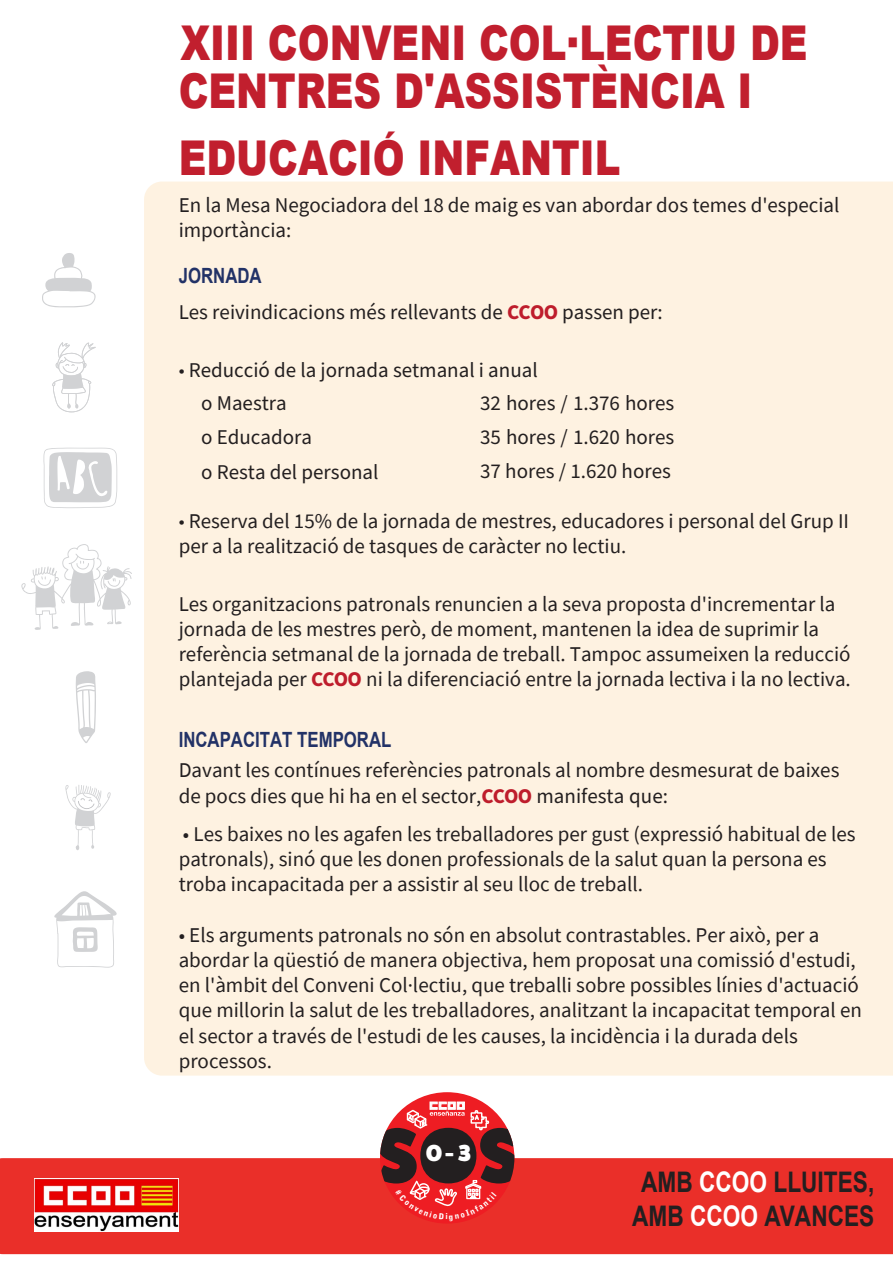
<style>
.page{position:relative;width:893px;height:1263px;background:#fff}
.page>*{position:absolute;margin:0;border:0;box-sizing:border-box;transform-origin:0 0}
.t1{font:800 77.25px "Fat Frank";color:#231f20}
.t2{font:900 48px/48px "Arial";color:#c11f2e;scale:.8 1}
.t3{font:700 28.35px/33.9px "Arial";color:#231f20;text-align:center;scale:.8 1}
.t4{font:800 23.1px "Fat Frank";color:#fff}
.t5{font:21px/25.2px "Source Sans Pro";color:#231f20}
.t6{font:700 21px "Arial";color:#223267;scale:.8 1}
.t7{font:4.65px "Myriad Pro";color:#231f20}
.s1{font-weight:700;color:#be1d2c}
.s2{font-family:"Myriad Pro"}
.s3{color:#fff}
</style>
<div class="page">
<div style="left:0;top:1158px;width:893px;height:96px;background:#ea2f29"></div>
<div style="left:144px;top:182px;width:749px;height:894px;background:#fef2e1"></div>
<div style="left:380px;top:1092px;width:134px;height:131px;background:#ee1d23;border-radius:50%"></div>
<div style="left:435px;top:1140px;width:27px;height:29px;background:#231f20;border-radius:50%"></div>
<svg style="left:405px;top:1101px;width:85px;height:30px"></svg>
<svg style="left:21px;top:544px;width:111px;height:86px"></svg>
<svg style="left:52px;top:342px;width:44px;height:70px"></svg>
<svg style="left:43px;top:448px;width:74px;height:60px"></svg>
<svg style="left:76px;top:671px;width:20px;height:72px"></svg>
<svg style="left:65px;top:785px;width:46px;height:65px"></svg>
<svg style="left:54px;top:891px;width:63px;height:77px"></svg>
<svg style="left:42px;top:253px;width:54px;height:54px"></svg>
<img style="left:35px;top:1178px;width:144px;height:53px">
<svg style="left:395px;top:1180px;width:102px;height:41px"></svg>
<h2 class="t2" style="left:179px;top:18px;width:788px">XIII CONVENI COL·LECTIU DE<br>CENTRES D'ASSISTÈNCIA I</h2>
<h2 class="t2" style="left:179px;top:132px;width:553px">EDUCACIÓ INFANTIL</h2>
<p class="t5" style="left:179px;top:192px;width:662px">En la Mesa Negociadora del 18 de maig es van abordar dos temes d'especial importància:</p>
<p class="t6" style="left:179px;top:261px;width:105px">JORNADA</p>
<p class="t5" style="left:179px;top:299px;width:486px">Les reivindicacions més rellevants de <span class="s1">CCOO</span> passen per:</p>
<p class="t5" style="left:201px;top:353px;width:338px;line-height:34.2px;text-indent:-22px"><span class="s2">•</span> Reducció de la jornada setmanal i anual o Maestra<br>o Educadora<br>o Resta del personal</p>
<p class="t5" style="left:480px;top:387px;width:196px;line-height:34.2px;text-align:justify">32 hores / 1.376 hores 35 hores / 1.620 hores 37 hores / 1.620 hores</p>
<p class="t5" style="left:179px;top:508px;width:672px"><span class="s2">•</span> Reserva del 15% de la jornada de mestres, educadores i personal del Grup II per a la realització de tasques de caràcter no lectiu.</p>
<p class="t5" style="left:179px;top:591px;width:674px">Les organitzacions patronals renuncien a la seva proposta d'incrementar la jornada de les mestres però, de moment, mantenen la idea de suprimir la referència setmanal de la jornada de treball. Tampoc assumeixen la reducció plantejada per <span class="s1">CCOO</span> ni la diferenciació entre la jornada lectiva i la no lectiva.</p>
<p class="t6" style="left:179px;top:724px;width:267px">INCAPACITAT TEMPORAL</p>
<p class="t5" style="left:179px;top:758px;width:662px">Davant les contínues referències patronals al nombre desmesurat de baixes de pocs dies que hi ha en el sector,<span class="s1">CCOO</span> manifesta que:</p>
<p class="t5" style="left:179px;top:821px;width:678px">• Les baixes no les agafen les treballadores per gust (expressió habitual de les patronals), sinó que les donen professionals de la salut quan la persona es troba incapacitada per a assistir al seu lloc de treball.</p>
<p class="t5" style="left:179px;top:922px;width:685px">• Els arguments patronals no són en absolut contrastables. Per això, per a abordar la qüestió de manera objectiva, hem proposat una comissió d'estudi, en l'àmbit del Conveni Col·lectiu, que treballi sobre possibles línies d'actuació que millorin la salut de les treballadores, analitzant la incapacitat temporal en el sector a través de l'estudi de les causes, la incidència i la durada dels processos.</p>
<p class="t7" style="left:321px;top:1039px;width:27px">Lorem ipsum</p>
<h1 class="t1" style="left:376px;top:1112px;width:146px">SOS</h1>
<p class="t4" style="left:427px;top:1140px;width:46px">0 - 3</p>
<h3 class="t3" style="left:632px;top:1165px;width:304px">AMB <span class="s3">CCOO</span> LLUITES,<br>AMB <span class="s3">CCOO</span> AVANCES</h3>
</div>
